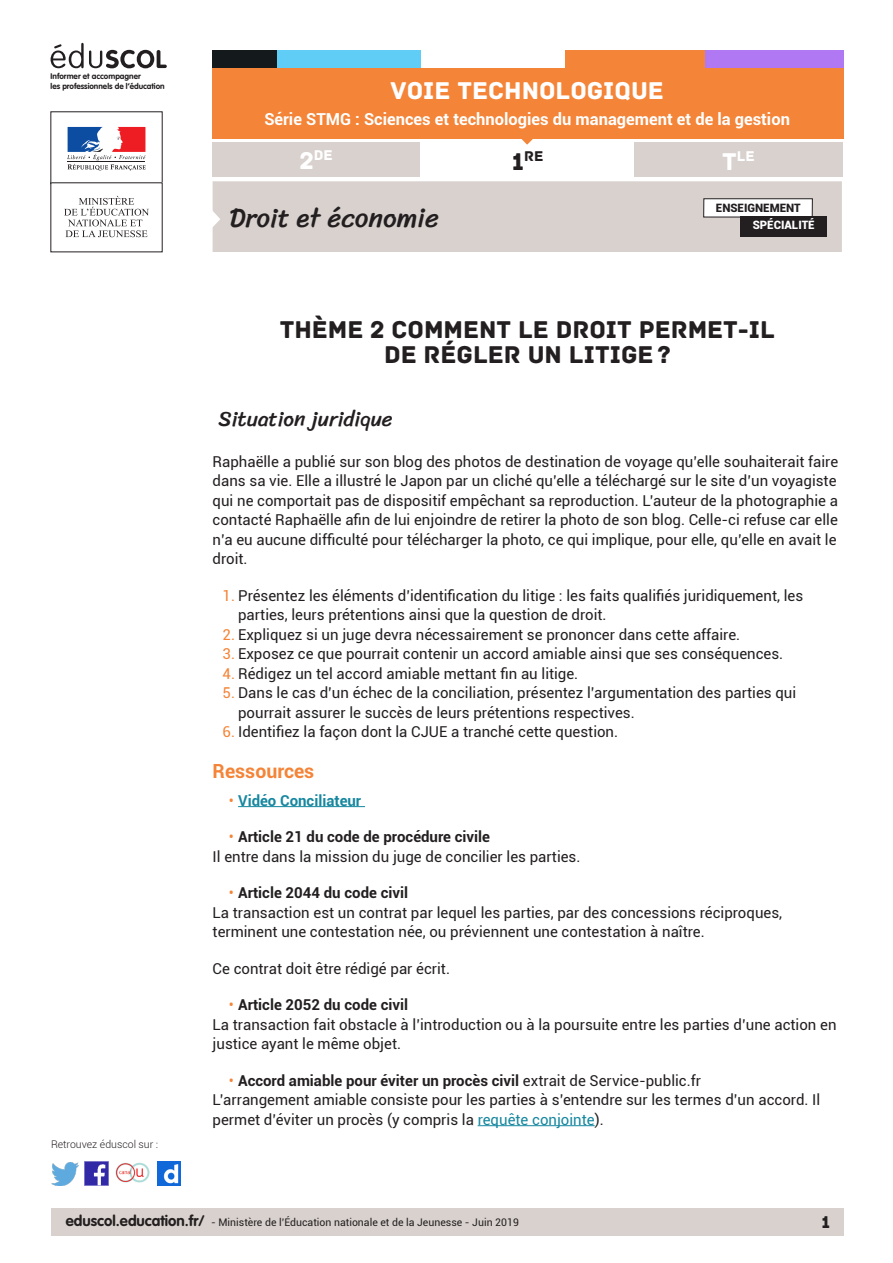
<style>
.page{position:relative;width:893px;height:1263px;background:#fff}
.page>*{position:absolute;margin:0;border:0;box-sizing:border-box;transform-origin:0 0}
.t1{font:27px "Sriracha";color:#231f20}
._01_titre_doc{font:25.5px/25.2px "Archive";color:#231f20;text-align:center}
.t2{font:25.5px "Archive";color:#fff}
._02_titre_1{font:21px "Sriracha";color:#231f20}
._03_titre_2{font:700 19.5px "Roboto";color:#f48437}
.t3{font:18px "Archive";color:#231f20}
.t4{font:700 16.5px "Roboto";color:#fff}
.Texte_courant{font:15px/19.5px "Roboto";color:#231f20}
.t5{font:700 15px "Roboto";color:#231f20}
.t6{font:700 15px "Roboto";color:#16879f}
.t7{font:14.85px "Archive";color:#fff}
.t8{font:14.85px "Archive";color:#231f20}
.t9{font:900 11.55px "Roboto";color:#231f20}
.t10{font:900 11.55px "Roboto";color:#fff}
.t11{font:10.5px "Roboto";color:#231f20}
.t12{font:300 10.5px "Roboto";color:#231f20}
.t13{font:700 8.1px/9.8px "VAG Rounded Std";color:#231f20}
.s1{font-size:25.5px}
.s2{color:#f48437}
.s3{font-weight:400;color:#f48437}
.s4{font-weight:400}
.s5{color:#16879f}
.s6{font-family:"VAG Rounded Std";font-weight:700;font-size:15px}
</style>
<div class="page">
<div style="left:51px;top:1209px;width:792px;height:27px;background:#d8d1ce"></div>
<img style="left:85px;top:1162px;width:23px;height:23px">
<img style="left:51px;top:1163px;width:28px;height:22px">
<img style="left:158px;top:1162px;width:22px;height:23px">
<img style="left:115px;top:1162px;width:35px;height:21px">
<svg style="left:509px;top:138px;width:41px;height:7px"></svg>
<div style="left:213px;top:143px;width:207px;height:34px;background:#d8d1ce"></div>
<div style="left:634px;top:143px;width:209px;height:34px;background:#d8d1ce"></div>
<div style="left:213px;top:68px;width:630px;height:70px;background:#f48437"></div>
<div style="left:277px;top:50px;width:143px;height:18px;background:#5fcdf5"></div>
<div style="left:213px;top:50px;width:64px;height:18px;background:#141a1c"></div>
<div style="left:704px;top:50px;width:139px;height:18px;background:#b078f2"></div>
<div style="left:565px;top:50px;width:140px;height:18px;background:#f48437"></div>
<svg style="left:67px;top:127px;width:79px;height:44px"></svg>
<hr style="left:67px;top:161px;width:78px;height:1px;background:#231f20">
<svg style="left:64px;top:196px;width:85px;height:41px"></svg>
<svg style="left:51px;top:43px;width:116px;height:25px"></svg>
<svg style="left:212px;top:181px;width:630px;height:71px;background:#d8d1cf"></svg>
<div style="left:740px;top:217px;width:87px;height:20px;background:#231f20"></div>
<hr style="left:238px;top:806px;width:127px;height:1px;background:#16879f">
<hr style="left:478px;top:1125px;width:117px;height:1px;background:#16879f">
<p class="t13" style="left:51px;top:71px;width:116px">Informer et accompagner<br>les professionnels de l’éducation</p>
<p class="t12" style="left:51px;top:1137px;width:109px">Retrouvez éduscol sur :</p>
<h2 class="t2" style="left:391px;top:76px;width:275px">VOIE TECHNOLOGIQUE</h2>
<p class="t4" style="left:264px;top:107px;width:527px">Série STMG : Sciences et technologies du management et de la gestion</p>
<p class="t7" style="left:300px;top:147px;width:35px"><span class="s1">2</span>DE</p>
<p class="t8" style="left:512px;top:148px;width:33px"><span class="s1">1</span>RE</p>
<p class="t7" style="left:722px;top:148px;width:34px"><span class="s1">T</span>LE</p>
<h1 class="t1" style="left:229px;top:202px;width:211px">Droit et économie</h1>
<p class="t9" style="left:716px;top:199px;width:86px">ENSEIGNEMENT</p>
<p class="t10" style="left:753px;top:217px;width:63px">SPÉCIALITÉ</p>
<p class="_01_titre_doc" style="left:280px;top:317px;width:497px">THÈME 2 COMMENT LE DROIT PERMET-IL<br>DE RÉGLER UN LITIGE?</p>
<p class="_02_titre_1" style="left:219px;top:406px;width:176px">Situation juridique</p>
<p class="Texte_courant" style="left:213px;top:451px;width:627px;text-align:justify">Raphaëlle a publié sur son blog des photos de destination de voyage qu’elle souhaiterait faire dans sa vie. Elle a illustré le Japon par un cliché qu’elle a téléchargé sur le site d’un voyagiste qui ne comportait pas de dispositif empêchant sa reproduction. L’auteur de la photographie a contacté Raphaëlle afin de lui enjoindre de retirer la photo de son blog. Celle-ci refuse car elle n’a eu aucune difficulté pour télécharger la photo, ce qui implique, pour elle, qu’elle en avait le droit.</p>
<p class="Texte_courant" style="left:238px;top:585px;width:567px;text-indent:-16px"><span class="s2">1.</span> Présentez les éléments d’identification du litige : les faits qualifiés juridiquement, les parties, leurs prétentions ainsi que la question de droit.</p>
<p class="Texte_courant" style="left:223px;top:624px;width:519px"><span class="s2">2.</span> Expliquez si un juge devra nécessairement se prononcer dans cette affaire.</p>
<p class="Texte_courant" style="left:223px;top:643px;width:562px"><span class="s2">3.</span> Exposez ce que pourrait contenir un accord amiable ainsi que ses conséquences.</p>
<p class="Texte_courant" style="left:223px;top:663px;width:357px"><span class="s2">4.</span> Rédigez un tel accord amiable mettant fin au litige.</p>
<p class="Texte_courant" style="left:238px;top:682px;width:560px;text-indent:-16px"><span class="s2">5.</span> Dans le cas d’un échec de la conciliation, présentez l’argumentation des parties qui pourrait assurer le succès de leurs prétentions respectives.</p>
<p class="Texte_courant" style="left:223px;top:721px;width:397px"><span class="s2">6.</span> Identifiez la façon dont la CJUE a tranché cette question.</p>
<p class="_03_titre_2" style="left:213px;top:757px;width:103px">Ressources</p>
<p class="t6" style="left:229px;top:790px;width:134px"><span class="s3">•</span> Vidéo Conciliateur</p>
<p class="t5" style="left:229px;top:826px;width:263px"><span class="s3">•</span> Article 21 du code de procédure civile</p>
<p class="Texte_courant" style="left:213px;top:846px;width:369px">Il entre dans la mission du juge de concilier les parties.</p>
<p class="t5" style="left:229px;top:882px;width:181px"><span class="s3">•</span> Article 2044 du code civil</p>
<p class="Texte_courant" style="left:213px;top:902px;width:571px">La transaction est un contrat par lequel les parties, par des concessions réciproques, terminent une contestation née, ou préviennent une contestation à naître.</p>
<p class="Texte_courant" style="left:213px;top:958px;width:239px">Ce contrat doit être rédigé par écrit.</p>
<p class="t5" style="left:229px;top:994px;width:181px"><span class="s3">•</span> Article 2052 du code civil</p>
<p class="Texte_courant" style="left:213px;top:1014px;width:625px">La transaction fait obstacle à l’introduction ou à la poursuite entre les parties d’une action en justice ayant le même objet.</p>
<p class="t5" style="left:229px;top:1070px;width:473px"><span class="s3">•</span> Accord amiable pour éviter un procès civil <span class="s4">extrait de Service-public.fr</span></p>
<p class="Texte_courant" style="left:213px;top:1089px;width:609px">L’arrangement amiable consiste pour les parties à s’entendre sur les termes d’un accord. Il permet d’éviter un procès (y compris la <span class="s5">requête conjointe</span>).</p>
<p class="t11" style="left:66px;top:1215px;width:454px"><span class="s6">eduscol.education.fr/</span> - Ministère de l’Éducation nationale et de la Jeunesse - Juin 2019</p>
<p class="t3" style="left:821px;top:1211px;width:10px">1</p>
</div>
